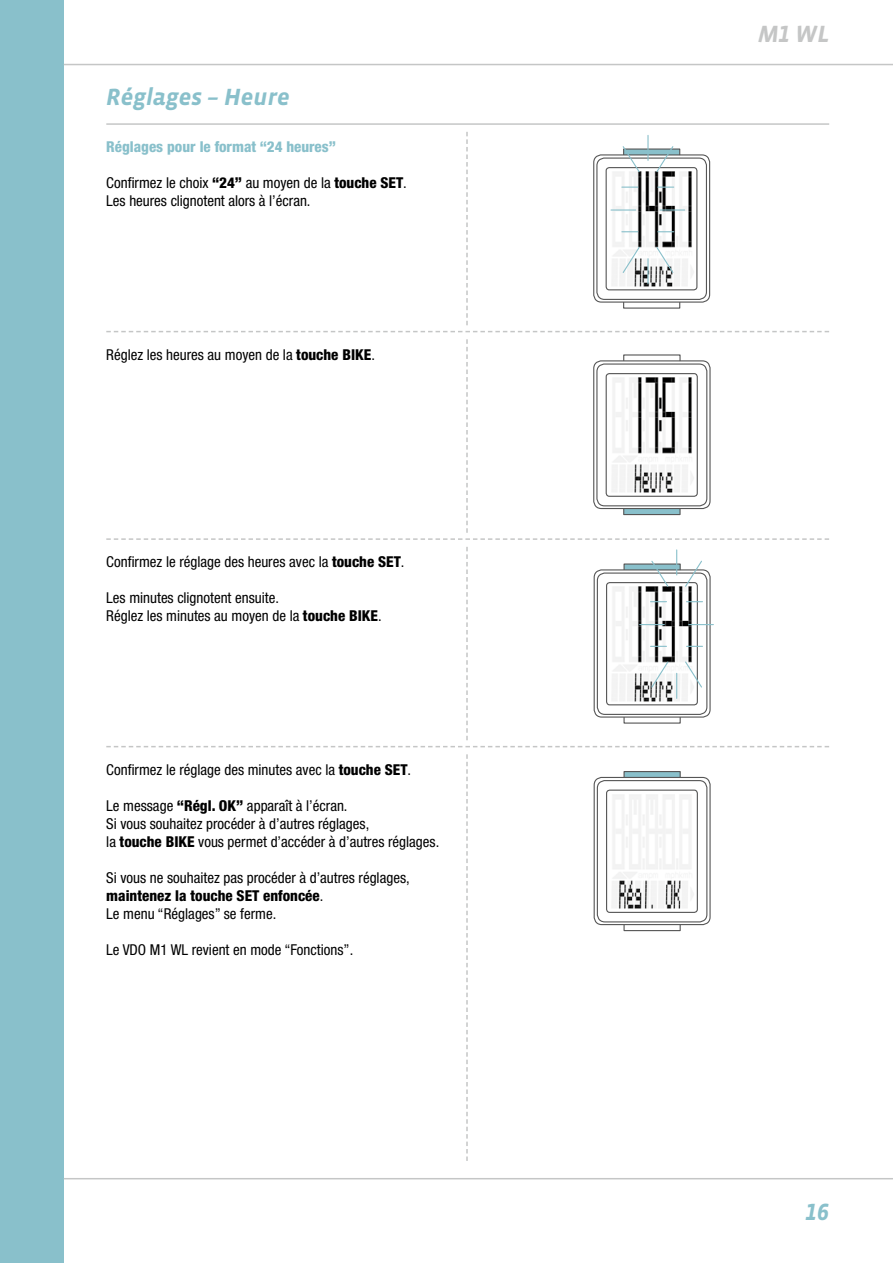
<style>
.page{position:relative;width:893px;height:1263px;background:#fff}
.page>*{position:absolute;margin:0;border:0;box-sizing:border-box;transform-origin:0 0}
.t1{font:italic 700 24px "Vista Sans OT";color:#89c0cb}
.t2{font:italic 700 24px "Vista Sans OT";color:#c5c6c6}
.t3{font:condensed 15px/18px "Helvetica Neue";color:#000}
.t4{font:800 condensed 15px "Helvetica Neue";color:#89c0cb}
.s1{font-weight:800}
</style>
<div class="page">
<div style="left:0;top:0;width:64px;height:1263px;background:#89c0cb"></div>
<hr style="left:64px;top:1178px;width:829px;height:1px;background:#c5c6c6">
<hr style="left:64px;top:64px;width:829px;height:1px;background:#c5c6c6">
<hr style="left:106px;top:123px;width:723px;height:2px;background:#c5c6c6">
<svg style="left:466px;top:132px;width:2px;height:193px"></svg>
<svg style="left:466px;top:547px;width:2px;height:193px"></svg>
<svg style="left:466px;top:754px;width:2px;height:407px"></svg>
<svg style="left:106px;top:331px;width:723px;height:1px"></svg>
<svg style="left:106px;top:339px;width:723px;height:201px"></svg>
<svg style="left:106px;top:746px;width:723px;height:1px"></svg>
<div style="left:623px;top:716px;width:58px;height:8px;background:#fff;border:1px solid #565656"></div>
<div style="left:623px;top:563px;width:58px;height:8px;background:#89c0cb;border:1px solid #565656"></div>
<div style="left:594px;top:569px;width:117px;height:149px;border:1px solid #565656;border-radius:8px"></div>
<div style="left:597px;top:572px;width:110px;height:143px;border:1px solid #565656;border-radius:8px"></div>
<img style="left:612px;top:586px;width:84px;height:116px">
<div style="left:606px;top:582px;width:92px;height:123px;border:1px solid #565656;border-radius:3px"></div>
<div style="left:623px;top:924px;width:58px;height:7px;background:#fff;border:1px solid #565656"></div>
<div style="left:623px;top:771px;width:58px;height:7px;background:#89c0cb;border:1px solid #565656"></div>
<div style="left:594px;top:777px;width:117px;height:148px;border:1px solid #565656;border-radius:8px"></div>
<div style="left:597px;top:780px;width:110px;height:142px;border:1px solid #565656;border-radius:8px"></div>
<img style="left:612px;top:791px;width:84px;height:118px">
<div style="left:606px;top:789px;width:92px;height:124px;border:1px solid #565656;border-radius:3px"></div>
<div style="left:623px;top:301px;width:57px;height:8px;background:#fff;border:1px solid #565656"></div>
<div style="left:623px;top:148px;width:57px;height:8px;background:#89c0cb;border:1px solid #565656"></div>
<div style="left:593px;top:154px;width:117px;height:149px;border:1px solid #565656;border-radius:8px"></div>
<div style="left:596px;top:158px;width:111px;height:142px;border:1px solid #565656;border-radius:8px"></div>
<img style="left:610px;top:171px;width:84px;height:116px">
<div style="left:606px;top:167px;width:91px;height:123px;border:1px solid #565656;border-radius:3px"></div>
<svg style="left:655px;top:146px;width:19px;height:27px"></svg>
<svg style="left:655px;top:246px;width:19px;height:28px"></svg>
<svg style="left:622px;top:146px;width:19px;height:27px"></svg>
<svg style="left:622px;top:246px;width:19px;height:28px"></svg>
<hr style="left:647px;top:135px;width:2px;height:25px;background:#89c0cb">
<hr style="left:647px;top:259px;width:2px;height:25px;background:#89c0cb">
<svg style="left:622px;top:187px;width:16px;height:1px"></svg>
<svg style="left:658px;top:187px;width:16px;height:1px"></svg>
<hr style="left:611px;top:209px;width:25px;height:2px;background:#89c0cb">
<hr style="left:660px;top:209px;width:25px;height:2px;background:#89c0cb">
<svg style="left:622px;top:231px;width:16px;height:1px"></svg>
<svg style="left:658px;top:231px;width:16px;height:1px"></svg>
<svg style="left:684px;top:560px;width:19px;height:28px"></svg>
<svg style="left:684px;top:660px;width:18px;height:29px"></svg>
<svg style="left:650px;top:560px;width:19px;height:28px"></svg>
<svg style="left:650px;top:660px;width:19px;height:29px"></svg>
<svg style="left:676px;top:550px;width:1px;height:25px"></svg>
<svg style="left:676px;top:673px;width:1px;height:25px"></svg>
<svg style="left:651px;top:601px;width:15px;height:1px"></svg>
<svg style="left:687px;top:601px;width:15px;height:1px"></svg>
<svg style="left:640px;top:624px;width:24px;height:1px"></svg>
<svg style="left:689px;top:624px;width:24px;height:1px"></svg>
<svg style="left:651px;top:646px;width:15px;height:1px"></svg>
<svg style="left:687px;top:646px;width:15px;height:1px"></svg>
<h1 class="t1" style="left:106px;top:85px;width:185px">Réglages – Heure</h1>
<p class="t4" style="left:106px;top:137px;width:231px">Réglages pour le format “24 heures”</p>
<p class="t3" style="left:106px;top:173px;width:302px">Confirmez le choix <span class="s1">“24”</span> au moyen de la <span class="s1">touche SET</span>.<br>Les heures clignotent alors à l’écran.</p>
<p class="t3" style="left:106px;top:345px;width:270px">Réglez les heures au moyen de la <span class="s1">touche BIKE</span>.</p>
<p class="t3" style="left:106px;top:553px;width:300px">Confirmez le réglage des heures avec la <span class="s1">touche SET</span>.</p>
<p class="t3" style="left:106px;top:589px;width:277px">Les minutes clignotent ensuite.<br>Réglez les minutes au moyen de la <span class="s1">touche BIKE</span>.</p>
<p class="t3" style="left:106px;top:760px;width:306px">Confirmez le réglage des minutes avec la <span class="s1">touche SET</span>.</p>
<p class="t3" style="left:106px;top:796px;width:334px">Le message <span class="s1">“Régl. OK”</span> apparaît à l’écran.<br>Si vous souhaitez procéder à d’autres réglages,<br>la <span class="s1">touche BIKE</span> vous permet d’accéder à d’autres réglages.</p>
<p class="t3" style="left:106px;top:868px;width:305px">Si vous ne souhaitez pas procéder à d’autres réglages, <span class="s1">maintenez la touche SET enfoncée</span>.<br>Le menu “Réglages” se ferme.</p>
<p class="t3" style="left:106px;top:940px;width:248px">Le VDO M1 WL revient en mode “Fonctions”.</p>
<h1 class="t2" style="left:758px;top:21px;width:72px">M1 WL</h1>
<h1 class="t1" style="left:806px;top:1199px;width:25px">16</h1>
</div>
